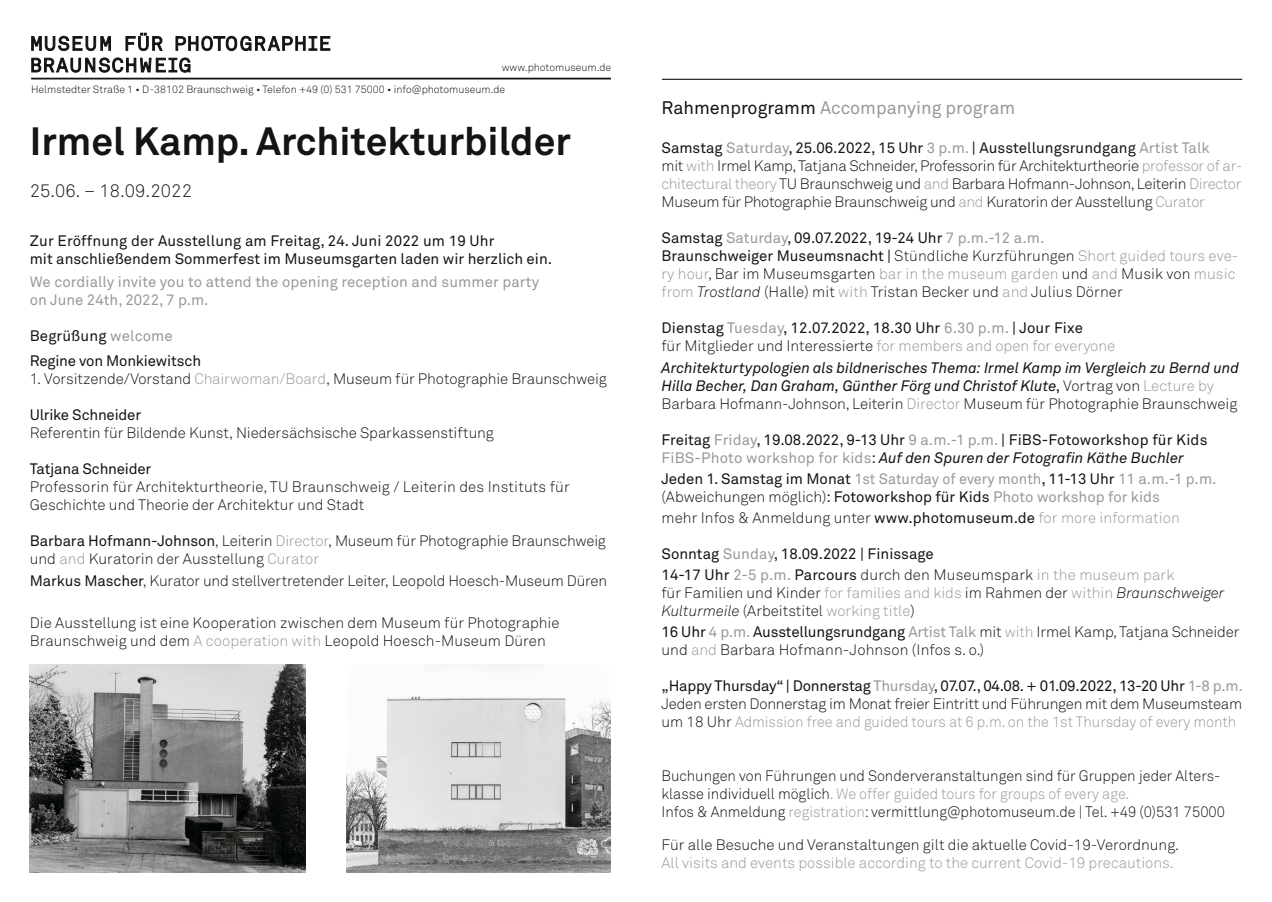
<style>
.page{position:relative;width:1272px;height:902px;background:#fff}
.page>*{position:absolute;margin:0;border:0;box-sizing:border-box;transform-origin:0 0}
.t1{font:700 39px "Akkurat Pro";color:#131413}
.t2{font:18px "Akkurat Pro";color:#999}
.t3{font:18px "Akkurat Light Pro";letter-spacing:.01em;color:#131413}
.t4{font:15px/18px "Akkurat Light Pro";color:#131413}
.t5{font:15px/18px "Akkurat Pro";color:#131413}
.t6{font:15px/18px "Akkurat Light Pro";color:#131413;scale:.96 1}
.t7{font:italic 15px/18px "Akkurat Pro";letter-spacing:-.005em;color:#131413}
.t8{font:15px/18px "Akkurat Pro";color:#999}
.t9{font:15px "Akkurat Light Pro";color:#999}
.t10{font:15px "Akkurat Pro";color:#999;scale:.96 1}
.t11{font:10.5px "Akkurat Light Pro";color:#131413}
.s1{color:#999}
.s2{font-family:"Akkurat Pro"}
.s3{color:#131413}
.s4{font-family:"Akkurat Light Pro"}
.s5{font-family:"Akkurat Light Pro";color:#999}
.s6{font-style:italic}
.s7{font-style:normal}
.s8{font-family:"Akkurat Light Pro";font-style:normal}
.s9{font-family:"Akkurat Light Pro";font-style:normal;color:#999}
.s10{font-family:"Akkurat Pro";color:#999}
</style>
<div class="page">
<hr style="left:31px;top:78px;width:580px;height:1px;background:#131413">
<svg style="left:31px;top:32px;width:299px;height:19px"></svg>
<svg style="left:31px;top:57px;width:160px;height:16px"></svg>
<hr style="left:662px;top:79px;width:580px;height:1px;background:#131413">
<img style="left:347px;top:664px;width:263px;height:208px">
<img style="left:30px;top:664px;width:275px;height:208px">
<p class="t11" style="left:502px;top:61px;width:111px">www.photomuseum.de</p>
<p class="t11" style="left:31px;top:83px;width:475px">Helmstedter Straße 1 • D-38102 Braunschweig • Telefon +49 (0) 531 75000 • info@photomuseum.de</p>
<h1 class="t1" style="left:30px;top:117px;width:542px">Irmel Kamp. Architekturbilder</h1>
<p class="t3" style="left:30px;top:180px;width:164px">25.06. – 18.09.2022</p>
<p class="t5" style="left:30px;top:232px;width:524px">Zur Eröffnung der Ausstellung am Freitag, 24. Juni 2022 um 19 Uhr<br>mit anschließendem Sommerfest im Museumsgarten laden wir herzlich ein.</p>
<p class="t8" style="left:30px;top:273px;width:511px">We cordially invite you to attend the opening reception and summer party on June 24th, 2022, 7 p.m.</p>
<p class="t5" style="left:30px;top:323px;width:173px;line-height:25.5px">Begrüßung <span class="s1">welcome<br></span>Regine von Monkiewitsch</p>
<p class="t4" style="left:30px;top:370px;width:578px">1. Vorsitzende/Vorstand <span class="s1">Chairwoman/Board</span>, Museum für Photographie Braunschweig</p>
<p class="t5" style="left:30px;top:406px;width:113px">Ulrike Schneider</p>
<p class="t4" style="left:30px;top:424px;width:465px">Referentin für Bildende Kunst, Niedersächsische Sparkassenstiftung</p>
<p class="t5" style="left:30px;top:460px;width:123px">Tatjana Schneider</p>
<p class="t4" style="left:30px;top:478px;width:541px">Professorin für Architekturtheorie, TU Braunschweig / Leiterin des Instituts für<br>Geschichte und Theorie der Architektur und Stadt</p>
<p class="t4" style="left:30px;top:532px;width:577px"><span class="s2">Barbara Hofmann-Johnson</span>, Leiterin <span class="s1">Director</span>, Museum für Photographie Braunschweig und <span class="s1">and</span> Kuratorin der Ausstellung <span class="s1">Curator</span></p>
<p class="t4" style="left:30px;top:571px;width:579px"><span class="s2">Markus Mascher</span>, Kurator und stellvertretender Leiter, Leopold Hoesch-Museum Düren</p>
<p class="t4" style="left:30px;top:613px;width:531px">Die Ausstellung ist eine Kooperation zwischen dem Museum für Photographie<br>Braunschweig und dem <span class="s1">A cooperation with</span> Leopold Hoesch-Museum Düren</p>
<p class="t2" style="left:661px;top:98px;width:355px"><span class="s3">Rahmenprogramm</span> Accompanying program</p>
<p class="t5" style="left:661px;top:139px;width:549px">Samstag <span class="s1">Saturday</span>, 25.06.2022, 15 Uhr <span class="s1">3 p.m.</span> | Ausstellungsrundgang <span class="s1">Artist Talk</span></p>
<p class="t4" style="left:661px;top:157px;width:582px;text-align:justify">mit <span class="s1">with</span> Irmel Kamp, Tatjana Schneider, Professorin für Architekturtheorie <span class="s1">professor of ar&shy;chitectural theory</span> TU Braunschweig und <span class="s1">and</span> Barbara Hofmann-Johnson, Leiterin <span class="s1">Director </span>Museum für Photographie Braunschweig und <span class="s1">and</span> Kuratorin der Ausstellung <span class="s1">Curator</span></p>
<p class="t5" style="left:661px;top:229px;width:578px">Samstag <span class="s1">Saturday</span>, 09.07.2022, 19-24 Uhr <span class="s1">7 p.m.-12 a.m.<br></span>Braunschweiger Museumsnacht | <span class="s4">Stündliche Kurzführungen</span> <span class="s5">Short guided tours eve-</span></p>
<p class="t4" style="left:661px;top:265px;width:575px"><span class="s1">ry hour</span>, Bar im Museumsgarten <span class="s1">bar in the museum garden</span> und <span class="s1">and</span> Musik von <span class="s1">music from</span> <span class="s6">Trostland</span> (Halle) mit <span class="s1">with</span> Tristan Becker und <span class="s1">and</span> Julius Dörner</p>
<p class="t5" style="left:661px;top:319px;width:423px">Dienstag <span class="s1">Tuesday</span>, 12.07.2022, 18.30 Uhr <span class="s1">6.30 p.m.</span> | Jour Fixe</p>
<p class="t4" style="left:661px;top:337px;width:455px">für Mitglieder und Interessierte <span class="s1">for members and open for everyone</span></p>
<p class="t7" style="left:661px;top:358px;width:579px">Architekturtypologien als bildnerisches Thema: Irmel Kamp im Vergleich zu Bernd und<br>Hilla Becher, Dan Graham, Günther Förg und Christof Klute<span class="s7">,</span> <span class="s8">Vortrag von</span> <span class="s9">Lecture by</span></p>
<p class="t4" style="left:661px;top:394px;width:577px">Barbara Hofmann-Johnson, Leiterin <span class="s1">Director</span> Museum für Photographie Braunschweig</p>
<p class="t5" style="left:661px;top:430px;width:547px">Freitag <span class="s1">Friday</span>, 19.08.2022, 9-13 Uhr <span class="s1">9 a.m.-1 p.m.</span> | FiBS-Fotoworkshop für Kids<br><span class="s1">FiBS-Photo workshop for kids</span>: <span class="s6">Auf den Spuren der Fotografin Käthe Buchler</span></p>
<p class="t10" style="left:661px;top:469px;width:579px"><span class="s3">Jeden 1. Samstag im Monat</span> 1st Saturday of every month<span class="s3">, 11-13 Uhr</span> 11 a.m.-1 p.m.</p>
<p class="t4" style="left:661px;top:486px;width:520px;line-height:21px">(Abweichungen möglich)<span class="s2">: Fotoworkshop für Kids</span> <span class="s10">Photo workshop for kids </span>mehr Infos &amp; Anmeldung unter <span class="s2">www.photomuseum.de</span> <span class="s1">for more information</span></p>
<p class="t5" style="left:661px;top:544px;width:274px">Sonntag <span class="s1">Sunday</span>, 18.09.2022 | Finissage</p>
<p class="t4" style="left:661px;top:565px;width:564px"><span class="s2">14-17 Uhr</span> <span class="s10">2-5 p.m.</span> <span class="s2">Parcours</span> durch den Museumspark <span class="s1">in the museum park<br></span>für Familien und Kinder <span class="s1">for families and kids</span> im Rahmen der <span class="s1">within</span> <span class="s6">Braunschweiger<br>Kulturmeile</span> (Arbeitstitel <span class="s1">working title</span>)</p>
<p class="t4" style="left:661px;top:622px;width:579px"><span class="s2">16 Uhr</span> <span class="s10">4 p.m.</span> <span class="s2">Ausstellungsrundgang</span> <span class="s10">Artist Talk</span> mit <span class="s1">with</span> Irmel Kamp, Tatjana Schneider und <span class="s1">and</span> Barbara Hofmann-Johnson (Infos s. o.)</p>
<p class="t5" style="left:661px;top:676px;width:583px">„Happy Thursday“ | Donnerstag <span class="s1">Thursday</span>, 07.07., 04.08. + 01.09.2022, 13-20 Uhr <span class="s1">1-8 p.m.</span></p>
<p class="t4" style="left:661px;top:694px;width:582px">Jeden ersten Donnerstag im Monat freier Eintritt und Führungen mit dem Museumsteam um 18 Uhr <span class="s1">Admission free and guided tours at 6 p.m. on the 1st Thursday of every month</span></p>
<p class="t6" style="left:661px;top:766px;width:588px">Buchungen von Führungen und Sonderveranstaltungen sind für Gruppen jeder Alters&shy;klasse individuell möglich<span class="s1">. We offer guided tours for groups of every age.<br></span>Infos &amp; Anmeldung <span class="s1">registration</span>: vermittlung@photomuseum.de | Tel. +49 (0)531 75000</p>
<p class="t4" style="left:661px;top:835px;width:519px">Für alle Besuche und Veranstaltungen gilt die aktuelle Covid-19-Verordnung.</p>
<p class="t9" style="left:661px;top:853px;width:513px">All visits and events possible according to the current Covid-19 precautions.</p>
</div>
